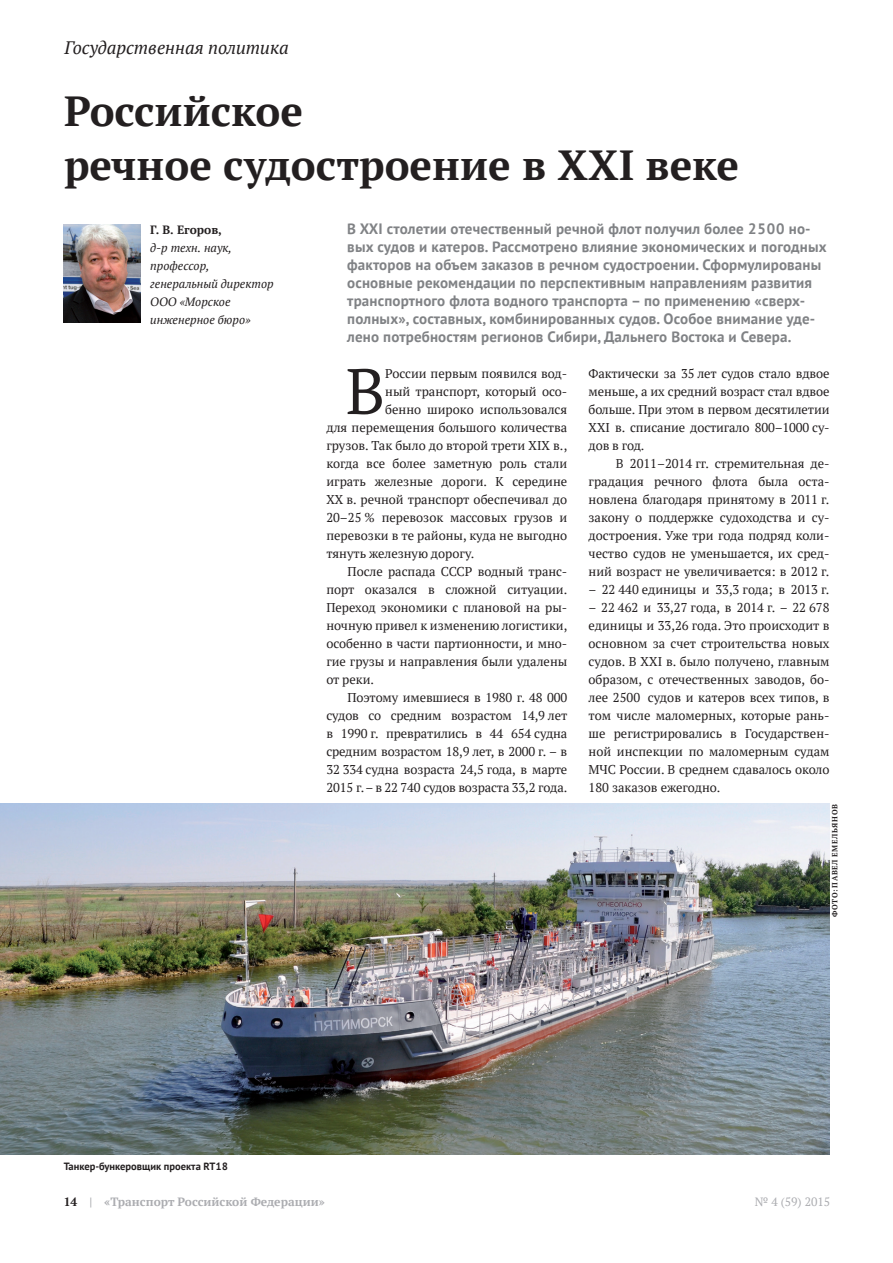
<style>
.page{position:relative;width:893px;height:1263px;background:#fff}
.page>*{position:absolute;margin:0;border:0;box-sizing:border-box;transform-origin:0 0}
.t1{font:64.2px "PT Serif";color:#231f20}
.t2{font:700 42px/54px "PT Serif";color:#231f20}
.t3{font:italic 18px "PT Serif";color:#231f20}
.t4{font:700 15px/18px "PT Sans";letter-spacing:.01em;color:#808285}
.t5{font:12.75px/18px "PT Serif";color:#231f20;text-align:justify}
.t6{font:italic 12px/18px "PT Serif";color:#231f20}
.t7{font:700 12px "PT Serif";color:#acadb1}
.t8{font:700 12px "PT Serif";color:#231f20}
.t9{font:12px "PT Serif";color:#acadb1}
.t10{font:700 10.5px "PT Sans";color:#231f20}
.t11{font:700 7.5px "PT Serif";letter-spacing:.08em;color:#231f20}
.s1{color:#231f20}
</style>
<div class="page">
<img style="left:64px;top:224px;width:76px;height:98px">
<img style="left:0;top:804px;width:829px;height:350px">
<h3 class="t3" style="left:65px;top:36px;width:226px">Государственная политика</h3>
<h2 class="t2" style="left:64px;top:83px;width:677px">Российское<br>речное судостроение в XXI веке</h2>
<p class="t4" style="left:347px;top:219px;width:481px">В XXI столетии отечественный речной флот получил более 2500 но&shy;вых судов и катеров. Рассмотрено влияние экономических и погодных факторов на объем заказов в речном судостроении. Сформулированы основные рекомендации по перспективным направлениям развития транспортного флота водного транспорта – по применению «сверх&shy;полных», составных, комбинированных судов. Особое внимание уде&shy;лено потребностям регионов Сибири, Дальнего Востока и Севера.</p>
<p class="t8" style="left:150px;top:222px;width:73px">Г. В. Егоров,</p>
<p class="t6" style="left:150px;top:239px;width:125px">д-р техн. наук, профессор, генеральный директор<br>ООО «Морское инженерное бюро»</p>
<p class="t10" style="left:64px;top:1159px;width:166px">Танкер-бункеровщик проекта RT18</p>
<h1 class="t1" style="left:346px;top:350px;width:41px">В</h1>
<p class="t5" style="left:385px;top:364px;width:184px">России первым появился вод-</p>
<p class="t5" style="left:385px;top:382px;width:184px">ный транспорт, который осо-</p>
<p class="t5" style="left:385px;top:400px;width:184px">бенно широко использовался</p>
<p class="t5" style="left:326px;top:418px;width:242px">для перемещения большого количества</p>
<p class="t5" style="left:326px;top:436px;width:242px">грузов. Так было до второй трети XIX в.,</p>
<p class="t5" style="left:326px;top:454px;width:242px">когда все более заметную роль стали</p>
<p class="t5" style="left:326px;top:472px;width:242px">играть железные дороги. К середине</p>
<p class="t5" style="left:326px;top:490px;width:242px">XX в. речной транспорт обеспечивал до</p>
<p class="t5" style="left:326px;top:508px;width:242px">20–25 % перевозок массовых грузов и</p>
<p class="t5" style="left:326px;top:526px;width:242px">перевозки в те районы, куда не выгодно</p>
<p class="t5" style="left:326px;top:544px;width:150px">тянуть железную дорогу.</p>
<p class="t5" style="left:348px;top:562px;width:221px">После распада СССР водный транс-</p>
<p class="t5" style="left:326px;top:580px;width:242px">порт оказался в сложной ситуации.</p>
<p class="t5" style="left:326px;top:598px;width:242px">Переход экономики с плановой на ры-</p>
<p class="t5" style="left:326px;top:616px;width:242px">ночную привел к изменению логистики,</p>
<p class="t5" style="left:326px;top:634px;width:242px">особенно в части партионности, и мно-</p>
<p class="t5" style="left:326px;top:652px;width:242px">гие грузы и направления были удалены</p>
<p class="t5" style="left:326px;top:670px;width:49px">от реки.</p>
<p class="t5" style="left:348px;top:688px;width:221px">Поэтому имевшиеся в 1980 г. 48 000</p>
<p class="t5" style="left:326px;top:706px;width:242px">судов со средним возрастом 14,9 лет</p>
<p class="t5" style="left:326px;top:724px;width:242px">в 1990 г. превратились в 44 654 судна</p>
<p class="t5" style="left:326px;top:742px;width:242px">средним возрастом 18,9 лет, в 2000 г. – в</p>
<p class="t5" style="left:326px;top:760px;width:242px">32 334 судна возраста 24,5 года, в марте</p>
<p class="t5" style="left:326px;top:778px;width:242px">2015 г. – в 22 740 судов возраста 33,2 года.</p>
<p class="t5" style="left:589px;top:364px;width:242px">Фактически за 35 лет судов стало вдвое меньше, а их средний возраст стал вдвое больше. При этом в первом десятилетии XXI в. списание достигало 800–1000 су&shy;дов в год.</p>
<p class="t5" style="left:589px;top:454px;width:242px;text-indent:27px">В 2011–2014 гг. стремительная де&shy;градация речного флота была оста&shy;новлена благодаря принятому в 2011 г. закону о поддержке судоходства и су&shy;достроения. Уже три года подряд коли&shy;чество судов не уменьшается, их сред&shy;ний возраст не увеличивается: в 2012 г.</p>
<p class="t5" style="left:589px;top:580px;width:242px">– 22 440 единицы и 33,3 года; в 2013 г.</p>
<p class="t5" style="left:589px;top:598px;width:242px">– 22 462 и 33,27 года, в 2014 г. – 22 678 единицы и 33,26 года. Это происходит в основном за счет строительства новых судов. В XXI в. было получено, главным образом, с отечественных заводов, бо&shy;лее 2500 судов и катеров всех типов, в том числе маломерных, которые рань&shy;ше регистрировались в Государствен&shy;ной инспекции по маломерным судам МЧС России. В среднем сдавалось около 180 заказов ежегодно.</p>
<p class="t11" style="left:830px;top:917px;width:113px;rotate:-90deg">ФОТО: Павел Емельянов</p>
<p class="t7" style="left:64px;top:1194px;width:263px"><span class="s1">14</span> | «Транспорт Российской Федерации»</p>
<p class="t9" style="left:755px;top:1194px;width:77px">№ 4 (59) 2015</p>
</div>
